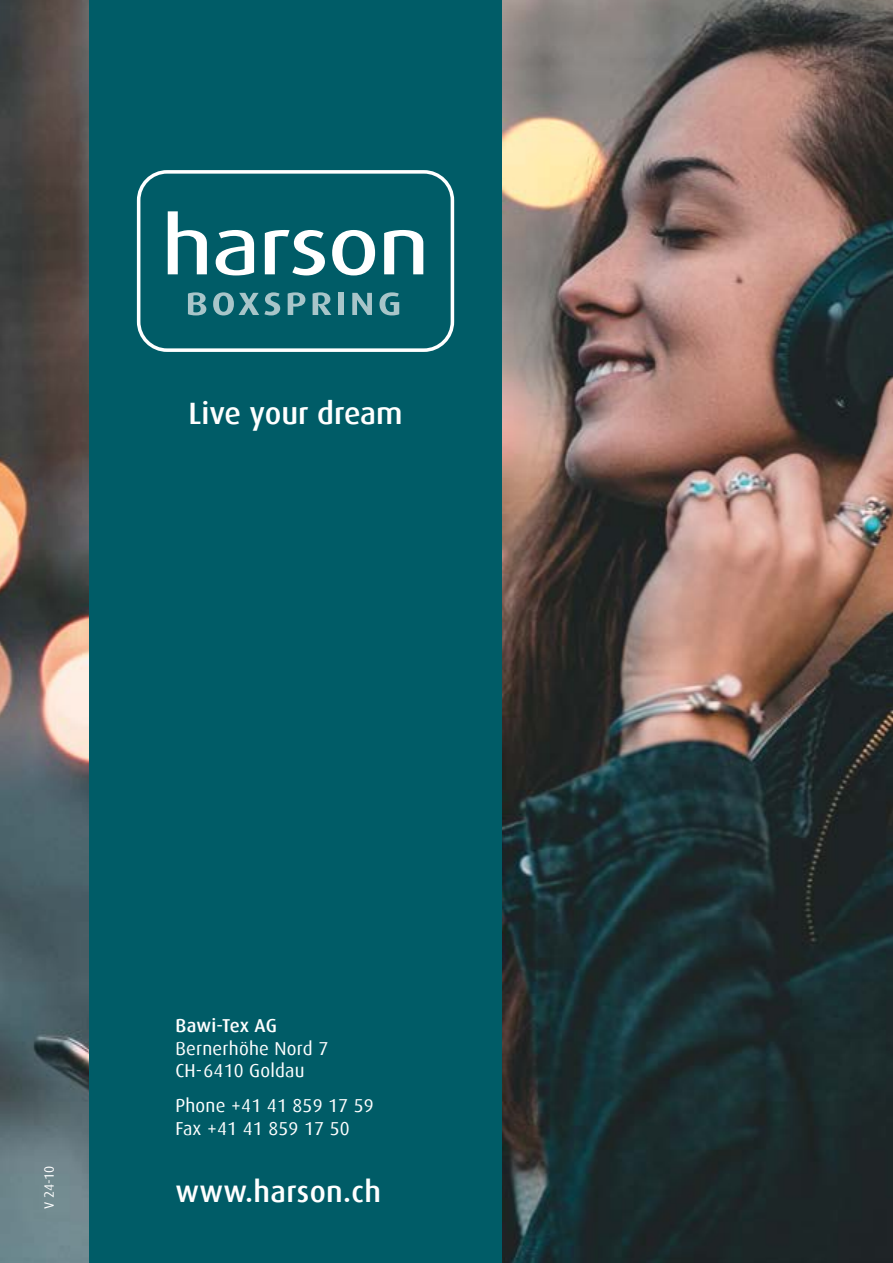
<style>
.page{position:relative;width:893px;height:1263px;background:#fff}
.page>*{position:absolute;margin:0;border:0;box-sizing:border-box;transform-origin:0 0}
.t1{font:500 30.9px "Dax";color:#fff}
.t2{font:500 30px "Dax";letter-spacing:.01em;color:#fff}
.t3{font:18.75px/23px "Dax";letter-spacing:.01em;color:#fff}
.t4{font:500 18.75px "Dax";color:#fff}
.t5{font:13.5px "Dax";color:#fff}
</style>
<div class="page">
<img style="left:0;top:0;width:893px;height:1263px">
<div style="left:89px;top:0;width:413px;height:1263px;background:#005c67"></div>
<svg style="left:136px;top:170px;width:319px;height:182px"></svg>
<svg style="left:168px;top:211px;width:39px;height:63px"></svg>
<svg style="left:216px;top:230px;width:38px;height:45px"></svg>
<svg style="left:265px;top:230px;width:60px;height:45px"></svg>
<svg style="left:332px;top:230px;width:43px;height:45px"></svg>
<svg style="left:384px;top:230px;width:39px;height:44px"></svg>
<svg style="left:188px;top:292px;width:18px;height:23px"></svg>
<svg style="left:213px;top:292px;width:67px;height:23px"></svg>
<svg style="left:288px;top:292px;width:17px;height:23px"></svg>
<svg style="left:313px;top:292px;width:18px;height:23px"></svg>
<div style="left:338px;top:293px;width:6px;height:22px;background:#a8c5c9"></div>
<svg style="left:352px;top:293px;width:20px;height:22px"></svg>
<svg style="left:379px;top:292px;width:20px;height:23px"></svg>
<h1 class="t1" style="left:188px;top:396px;width:216px">Live your dream</h1>
<p class="t5" style="left:42px;top:1209px;width:44px;rotate:-90deg">V 24-10</p>
<p class="t4" style="left:175px;top:1014px;width:103px">Bawi-Tex AG</p>
<p class="t3" style="left:175px;top:1037px;width:154px">Bernerhöhe Nord 7<br>CH-6410 Goldau</p>
<p class="t3" style="left:175px;top:1094px;width:200px">Phone +41 41 859 17 59<br>Fax +41 41 859 17 50</p>
<h2 class="t2" style="left:176px;top:1175px;width:207px">www.harson.ch</h2>
</div>
